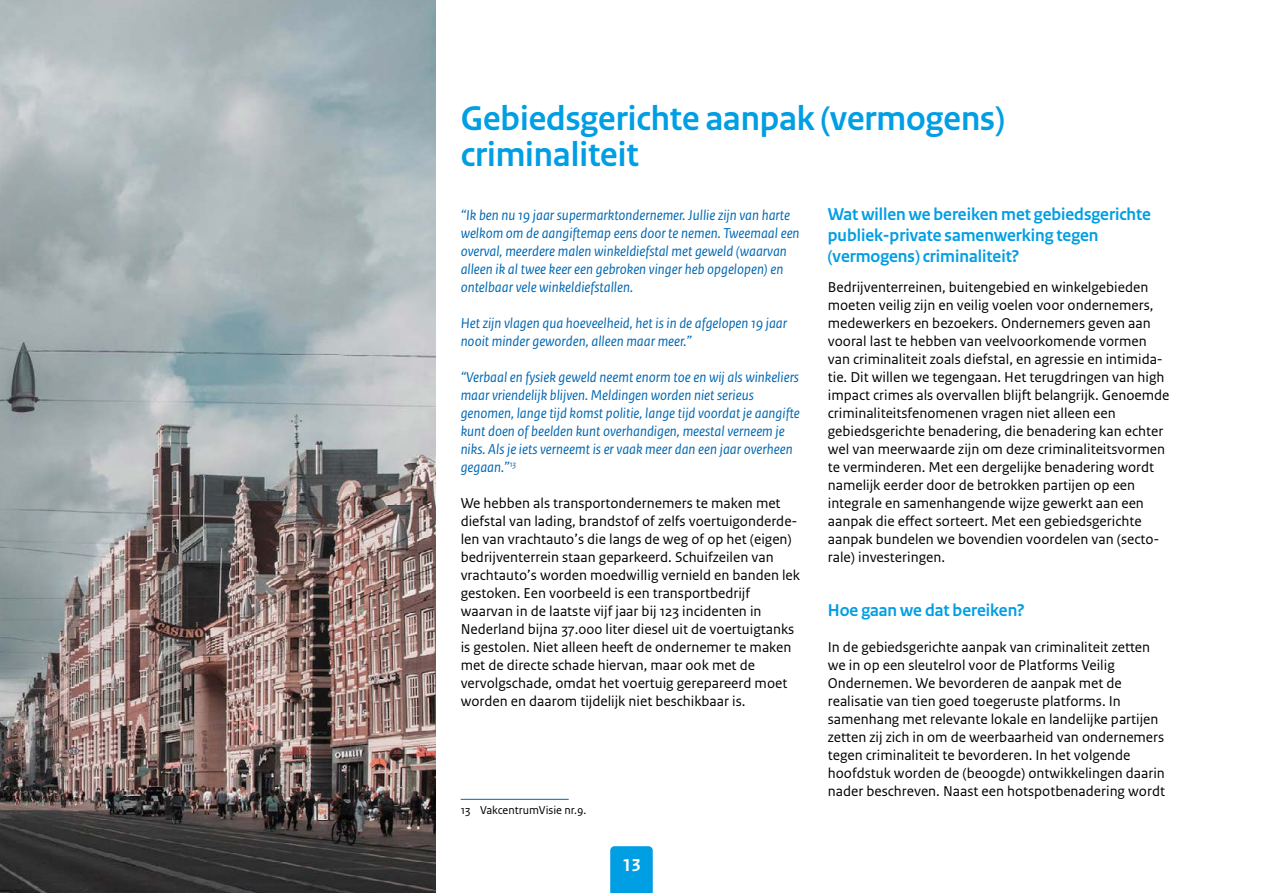
<style>
.page{position:relative;width:1263px;height:893px;background:#fff}
.page>*{position:absolute;margin:0;border:0;box-sizing:border-box;transform-origin:0 0}
.H2_03_RO_Kop{font:700 36px/36px "Rijksoverheid Sans Heading";color:#009ee3}
.H3_04_RO_Paragraafko{font:700 18px/21px "Rijksoverheid Sans Heading";color:#009ee3}
.t1{font:700 18px "Rijksoverheid Sans Text";color:#fff}
.P_10_RO_Broodtekst_S{font:15px/18px "Rijksoverheid Sans Text";color:#000}
.P_09_RO_Inleiding{font:italic 15px/18px "Rijksoverheid Sans Text";color:#0068b3}
._14_RO_Voetnoot{font:12px "Rijksoverheid Sans Text";color:#000}
</style>
<div class="page">
<div style="left:610px;top:846px;width:43px;height:47px;background:#009ee3"></div>
<hr style="left:461px;top:799px;width:108px;height:1px;background:#0068b3">
<img style="left:0;top:0;width:435px;height:893px">
<h2 class="H2_03_RO_Kop" style="left:461px;top:101px;width:545px">Gebiedsgerichte aanpak (vermogens) criminaliteit</h2>
<p class="P_09_RO_Inleiding" style="left:461px;top:206px;width:340px">“Ik ben nu 19 jaar supermarktondernemer. Jullie zijn van harte welkom om de aangiftemap eens door te nemen. Tweemaal een overval, meerdere malen winkeldiefstal met geweld (waarvan alleen ik al twee keer een gebroken vinger heb opgelopen) en ontelbaar vele winkeldiefstallen.</p>
<p class="P_09_RO_Inleiding" style="left:461px;top:314px;width:328px">Het zijn vlagen qua hoeveelheid, het is in de afgelopen 19 jaar nooit minder geworden, alleen maar meer.”</p>
<p class="P_09_RO_Inleiding" style="left:461px;top:368px;width:341px">“Verbaal en fysiek geweld neemt enorm toe en wij als winkeliers maar vriendelijk blijven. Meldingen worden niet serieus genomen, lange tijd komst politie, lange tijd voordat je aangifte kunt doen of beelden kunt overhandigen, meestal verneem je niks. Als je iets verneemt is er vaak meer dan een jaar overheen gegaan.”<sup>13</sup></p>
<p class="P_10_RO_Broodtekst_S" style="left:461px;top:494px;width:341px">We hebben als transportondernemers te maken met diefstal van lading, brandstof of zelfs voertuigonderde&shy;len van vrachtauto’s die langs de weg of op het (eigen) bedrijventerrein staan geparkeerd. Schuifzeilen van vrachtauto’s worden moedwillig vernield en banden lek gestoken. Een voorbeeld is een transportbedrijf waarvan in de laatste vijf jaar bij 123 incidenten in Nederland bijna 37.000 liter diesel uit de voertuigtanks is gestolen. Niet alleen heeft de ondernemer te maken met de directe schade hiervan, maar ook met de vervolgschade, omdat het voertuig gerepareerd moet worden en daarom tijdelijk niet beschikbaar is.</p>
<p class="_14_RO_Voetnoot" style="left:461px;top:803px;width:127px">13 VakcentrumVisie nr.9.</p>
<p class="t1" style="left:622px;top:855px;width:20px">13</p>
<h3 class="H3_04_RO_Paragraafko" style="left:828px;top:204px;width:325px">Wat willen we bereiken met gebiedsgerichte publiek-private samenwerking tegen (vermogens) criminaliteit?</h3>
<p class="P_10_RO_Broodtekst_S" style="left:828px;top:278px;width:343px">Bedrijventerreinen, buitengebied en winkelgebieden moeten veilig zijn en veilig voelen voor ondernemers, medewerkers en bezoekers. Ondernemers geven aan vooral last te hebben van veelvoorkomende vormen van criminaliteit zoals diefstal, en agressie en intimida&shy;tie. Dit willen we tegengaan. Het terugdringen van high impact crimes als overvallen blijft belangrijk. Genoemde criminaliteitsfenomenen vragen niet alleen een gebiedsgerichte benadering, die benadering kan echter wel van meerwaarde zijn om deze criminaliteitsvormen te verminderen. Met een dergelijke benadering wordt namelijk eerder door de betrokken partijen op een integrale en samenhangende wijze gewerkt aan een aanpak die effect sorteert. Met een gebiedsgerichte aanpak bundelen we bovendien voordelen van (secto&shy;rale) investeringen.</p>
<h3 class="H3_04_RO_Paragraafko" style="left:828px;top:600px;width:199px">Hoe gaan we dat bereiken?</h3>
<p class="P_10_RO_Broodtekst_S" style="left:828px;top:638px;width:339px">In de gebiedsgerichte aanpak van criminaliteit zetten we in op een sleutelrol voor de Platforms Veilig Ondernemen. We bevorderen de aanpak met de realisatie van tien goed toegeruste platforms. In samenhang met relevante lokale en landelijke partijen zetten zij zich in om de weerbaarheid van ondernemers tegen criminaliteit te bevorderen. In het volgende hoofdstuk worden de (beoogde) ontwikkelingen daarin nader beschreven. Naast een hotspotbenadering wordt</p>
</div>
